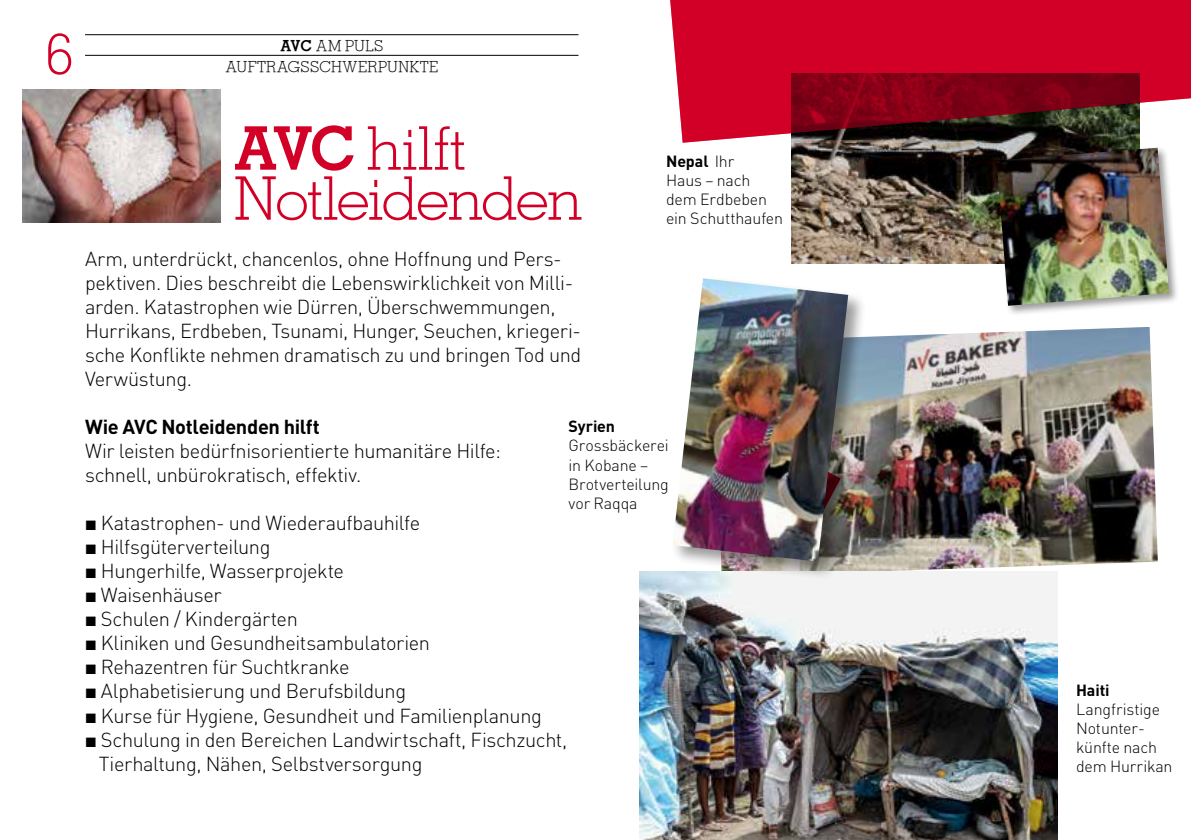
<style>
.page{position:relative;width:1191px;height:840px;background:#fff}
.page>*{position:absolute;margin:0;border:0;box-sizing:border-box;transform-origin:0 0}
.t1{font:300 60px/50px "Memphis";letter-spacing:-.04em;color:#d20027}
.t2{font:300 56px "Memphis";color:#d20027}
.t3{font:300 20px/24px "DINOT";letter-spacing:-.02em;color:#000}
.t4{font:700 20px "DINOT";letter-spacing:-.02em;color:#000}
.t5{font:300 16px/19.2px "DINOT";letter-spacing:-.01em;color:#000}
.t6{font:700 16px "DINOT";letter-spacing:-.01em;color:#000}
.t7{font:300 15px/20.6px "Memphis";letter-spacing:.025em;color:#000;text-align:center}
.s1{font-weight:700}
</style>
<div class="page">
<img style="left:866px;top:327px;width:291px;height:249px">
<hr style="left:85px;top:34px;width:493px;height:1px;background:#000">
<hr style="left:85px;top:55px;width:493px;height:1px;background:#000">
<img style="left:791px;top:143px;width:348px;height:121px">
<svg style="left:670px;top:0;width:521px;height:143px;background:#af112d"></svg>
<img style="left:22px;top:90px;width:199px;height:132px">
<img style="left:639px;top:571px;width:418px;height:268px">
<div style="left:670px;top:276px;width:196px;height:303px;background:#000;opacity:.4"></div>
<img style="left:672px;top:278px;width:176px;height:283px">
<div style="left:994px;top:146px;width:185px;height:170px;background:#000;opacity:.4"></div>
<img style="left:996px;top:148px;width:173px;height:157px">
<h2 class="t2" style="left:46px;top:20px;width:30px">6</h2>
<p class="t7" style="left:225px;top:35px;width:214px"><span class="s1">AVC</span> AM PULS<br>AUFTRAGSSCHWERPUNKTE</p>
<h1 class="t1" style="left:234px;top:122px;width:350px"><span class="s1">AVC</span> hilft<br>Notleidenden</h1>
<p class="t5" style="left:666px;top:150px;width:118px"><span class="s1">Nepal</span> Ihr<br>Haus – nach dem Erdbeben ein Schutthaufen</p>
<p class="t3" style="left:85px;top:246px;width:498px">Arm, unterdrückt, chancenlos, ohne Hoffnung und Pers&shy;pektiven. Dies beschreibt die Lebenswirklichkeit von Milli&shy;arden. Katastrophen wie Dürren, Überschwemmungen, Hurrikans, Erdbeben, Tsunami, Hunger, Seuchen, kriegeri&shy;sche Konflikte nehmen dramatisch zu und bringen Tod und Verwüstung.</p>
<p class="t4" style="left:85px;top:413px;width:236px">Wie AVC Notleidenden hilft</p>
<p class="t3" style="left:85px;top:438px;width:417px">Wir leisten bedürfnisorientierte humanitäre Hilfe: schnell, unbürokratisch, effektiv.</p>
<p class="t3" style="left:99px;top:510px;width:470px">Katastrophen- und Wiederaufbauhilfe Hilfsgüterverteilung<br>Hungerhilfe, Wasserprojekte<br>Waisenhäuser<br>Schulen / Kindergärten<br>Kliniken und Gesundheitsambulatorien<br>Rehazentren für Suchtkranke<br>Alphabetisierung und Berufsbildung<br>Kurse für Hygiene, Gesundheit und Familienplanung Schulung in den Bereichen Landwirtschaft, Fischzucht, Tierhaltung, Nähen, Selbstversorgung</p>
<p class="t6" style="left:568px;top:415px;width:48px">Syrien</p>
<p class="t5" style="left:568px;top:435px;width:102px">Grossbäckerei in Kobane –<br>Brotverteilung vor Raqqa</p>
<p class="t6" style="left:1076px;top:678px;width:35px">Haiti</p>
<p class="t5" style="left:1076px;top:698px;width:98px">Langfristige<br>Notunter&shy;künfte nach dem Hurrikan</p>
</div>
